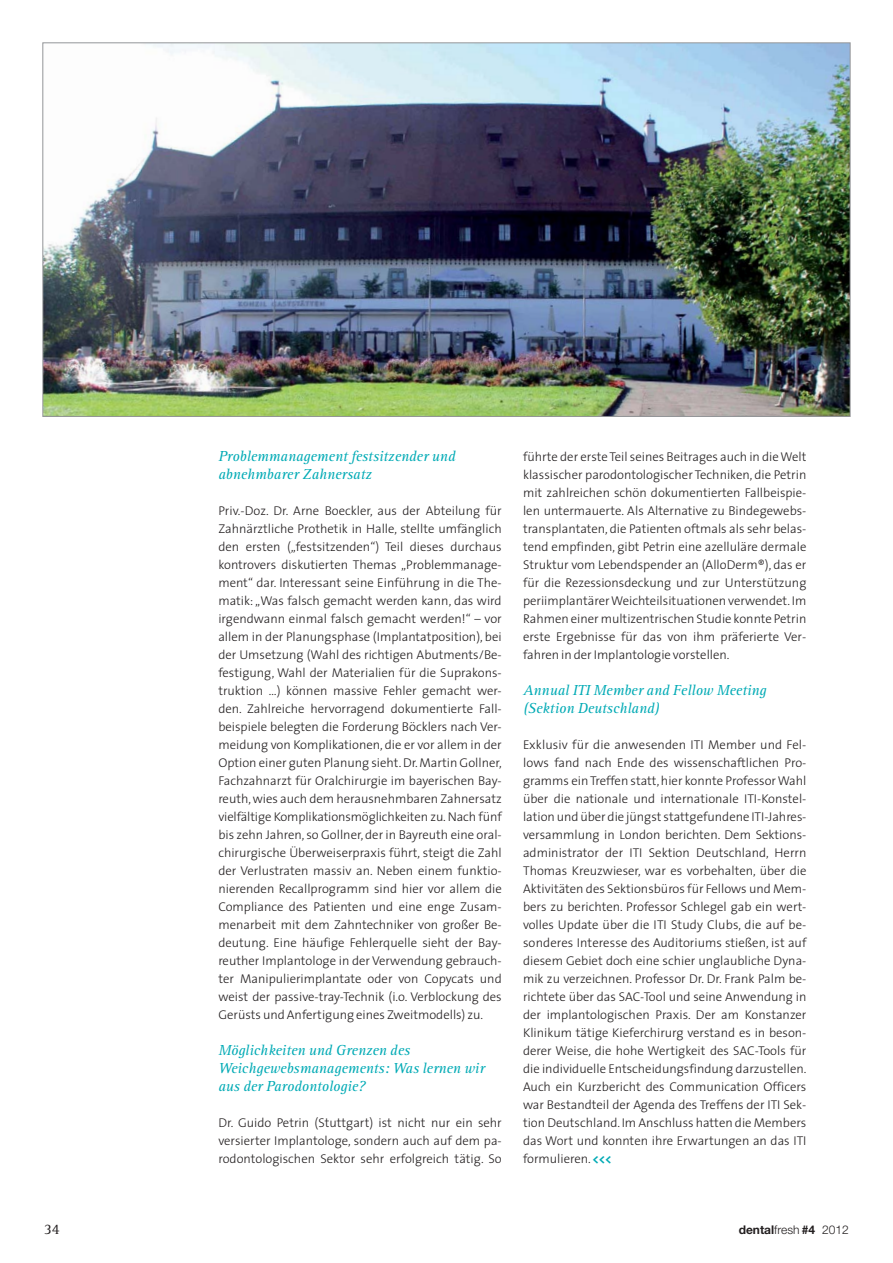
<style>
.page{position:relative;width:893px;height:1263px;background:#fff}
.page>*{position:absolute;margin:0;border:0;box-sizing:border-box;transform-origin:0 0}
.t1{font:italic 15px/18px "Rotis Serif";color:#00aab5}
.t2{font:15px "Rotis Serif";color:#231f20}
.t3{font:300 12.75px/18px "The Sans";color:#231f20;text-align:justify}
.t4{font:300 12px "Helvetica Neue";color:#231f20}
.s1{font-weight:700;color:#00aab5}
.s2{font-weight:700}
</style>
<div class="page">
<img style="left:45px;top:45px;width:803px;height:370px">
<p class="t1" style="left:218px;top:448px;width:239px">Problemmanagement festsitzender und abnehmbarer Zahnersatz</p>
<p class="t3" style="left:218px;top:503px;width:285px">Priv.-Doz. Dr. Arne Boeckler, aus der Abteilung für Zahnärztliche Prothetik in Halle, stellte umfänglich den ersten („festsitzenden“) Teil dieses durchaus kontrovers diskutierten Themas „Problemmanage - ment“ dar. Interessant seine Einführung in die The - matik: „Was falsch gemacht werden kann, das wird irgendwann einmal falsch gemacht werden!“ – vor allem in der Planungsphase (Implantatposition), bei der Umsetzung (Wahl des richtigen Abutments/Be - fes tigung, Wahl der Materialien für die Supra kons - truktion …) können massive Fehler gemacht wer&shy;den. Zahlreiche hervorragend dokumentierte Fall - bei spiele belegten die Forderung Böcklers nach Ver - mei dung von Komplikationen, die er vor allem in der Option einer guten Planung sieht. Dr. Martin Gollner, Fachzahnarzt für Oralchirurgie im bayerischen Bay - reuth, wies auch dem herausnehmbaren Zahnersatz vielfältige Komplikationsmöglichkeiten zu. Nach fünf bis zehn Jahren, so Gollner, der in Bayreuth eine oral&shy;chirurgische Überweiserpraxis führt, steigt die Zahl der Verlustraten massiv an. Neben einem funktio - nierenden Recallprogramm sind hier vor allem die Compliance des Patienten und eine enge Zusam - menarbeit mit dem Zahntechniker von großer Be - deutung. Eine häufige Fehlerquelle sieht der Bay - reuther Implantologe in der Verwendung gebrauch&shy;ter Manipulierimplantate oder von Copycats und weist der passive-tray-Technik (i.o. Verblockung des Gerüsts und Anfertigung eines Zweitmodells) zu.</p>
<p class="t1" style="left:218px;top:1042px;width:268px">Möglichkeiten und Grenzen des<br>Weichgewebsmanagements: Was lernen wir aus der Parodontologie?</p>
<p class="t3" style="left:218px;top:1115px;width:285px">Dr. Guido Petrin (Stuttgart) ist nicht nur ein sehr versierter Implantologe, sondern auch auf dem pa - rodontologischen Sektor sehr erfolgreich tätig. So</p>
<p class="t3" style="left:523px;top:449px;width:285px">führte der erste Teil seines Beitrages auch in die Welt klassischer parodontologischer Techniken, die Petrin mit zahlreichen schön dokumentierten Fallbei spie - len untermauerte. Als Alternative zu Bindegewebs - transplantaten, die Patienten oftmals als sehr belas&shy;tend empfinden, gibt Petrin eine azelluläre dermale Struktur vom Lebendspender an (AlloDerm®), das er für die Rezessionsdeckung und zur Unterstützung periimplantärer Weichteilsituationen verwendet. Im Rahmen einer multizentrischen Studie konnte Petrin erste Ergebnisse für das von ihm präferierte Ver - fahren in der Implantologie vorstellen.</p>
<p class="t1" style="left:523px;top:682px;width:245px">Annual ITI Member and Fellow Meeting (Sektion Deutschland)</p>
<p class="t3" style="left:523px;top:737px;width:285px">Exklusiv für die anwesenden ITI Member und Fel - lows fand nach Ende des wissenschaftlichen Pro - gramms ein Treffen statt, hier konnte Professor Wahl über die nationale und internationale ITI-Konstel - lation und über die jüngst stattgefundene ITI-Jahres - ver sam m lung in London berichten. Dem Sektions - admi nis tra tor der ITI Sektion Deutschland, Herrn Thomas Kreuz wieser, war es vorbehalten, über die Aktivitäten des Sektionsbüros für Fellows und Mem - bers zu berichten. Professor Schlegel gab ein wert - volles Update über die ITI Study Clubs, die auf be - sonderes Interesse des Auditoriums stießen, ist auf diesem Gebiet doch eine schier unglaubliche Dy na - mik zu verzeichnen. Professor Dr. Dr. Frank Palm be&shy;richtete über das SAC-Tool und seine Anwendung in der implantologischen Praxis. Der am Konstanzer Klinikum tätige Kiefer chi rurg verstand es in beson - derer Weise, die hohe Wer tigkeit des SAC-Tools für die individuelle Entschei dungsfindung darzustellen.<br>Auch ein Kurzbericht des Communication Officers war Bestandteil der Agenda des Treffens der ITI Sek - tion Deutschland. Im Anschluss hatten die Members das Wort und konnten ihre Erwartungen an das ITI formulieren. <span class="s1">&lt;&lt;&lt;</span></p>
<p class="t2" style="left:44px;top:1222px;width:17px">34</p>
<p class="t4" style="left:739px;top:1222px;width:112px"><span class="s2">dental</span>fresh <span class="s2">#4</span> 2012</p>
</div>
